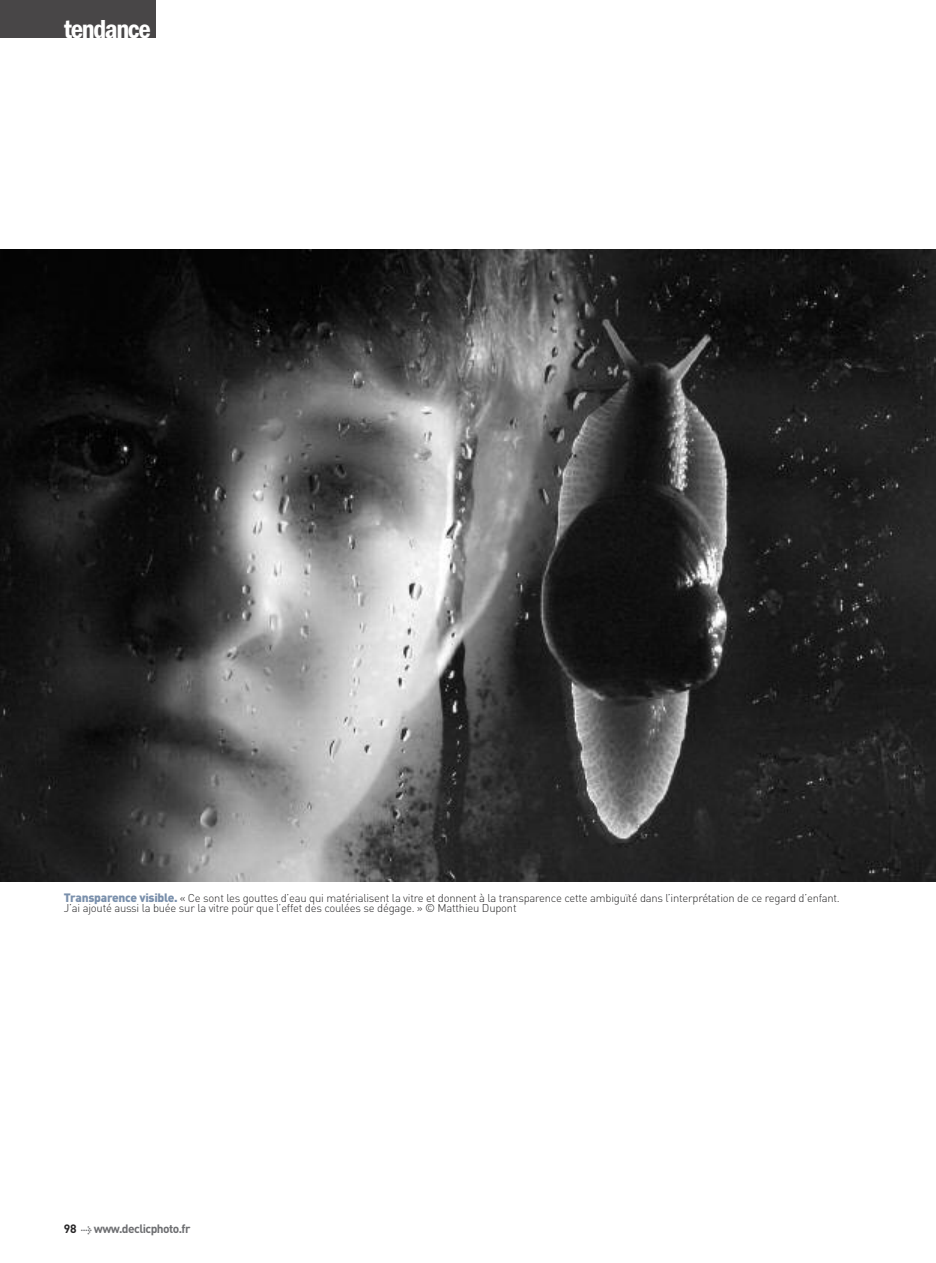
<style>
.page{position:relative;width:936px;height:1263px;background:#fff}
.page>*{position:absolute;margin:0;border:0;box-sizing:border-box;transform-origin:0 0}
.t1{font:27px "ITC Franklin Gothic Std Dm Cd";letter-spacing:-.05em;color:#fff}
.t2{font:700 12px "DIN";letter-spacing:-.045em;color:#6d6e71}
.t3{font:300 11.25px/10.5px "DIN";letter-spacing:-.02em;color:#272627}
.s1{font-weight:900;font-size:12px;color:#7a90ac}
.s2{color:#272627}
.s3{font-family:"Meta Plus";font-size:9px}
</style>
<div class="page">
<div style="left:0;top:0;width:155px;height:38px;background:#484647"></div>
<img style="left:0;top:249px;width:935px;height:632px">
<h1 class="t1" style="left:64px;top:20px;width:89px">tendance</h1>
<p class="t3" style="left:64px;top:892px;width:777px"><span class="s1">Transparence visible.</span> « Ce sont les gouttes d’eau qui matérialisent la vitre et donnent à la transparence cette ambiguïté dans l’interprétation de ce regard d’enfant.<br>J’ai ajouté aussi la buée sur la vitre pour que l’effet des coulées se dégage. » © Matthieu Dupont</p>
<p class="t2" style="left:64px;top:1222px;width:128px"><span class="s2">98</span> <span class="s3">&gt;</span> www.declicphoto.fr</p>
</div>
